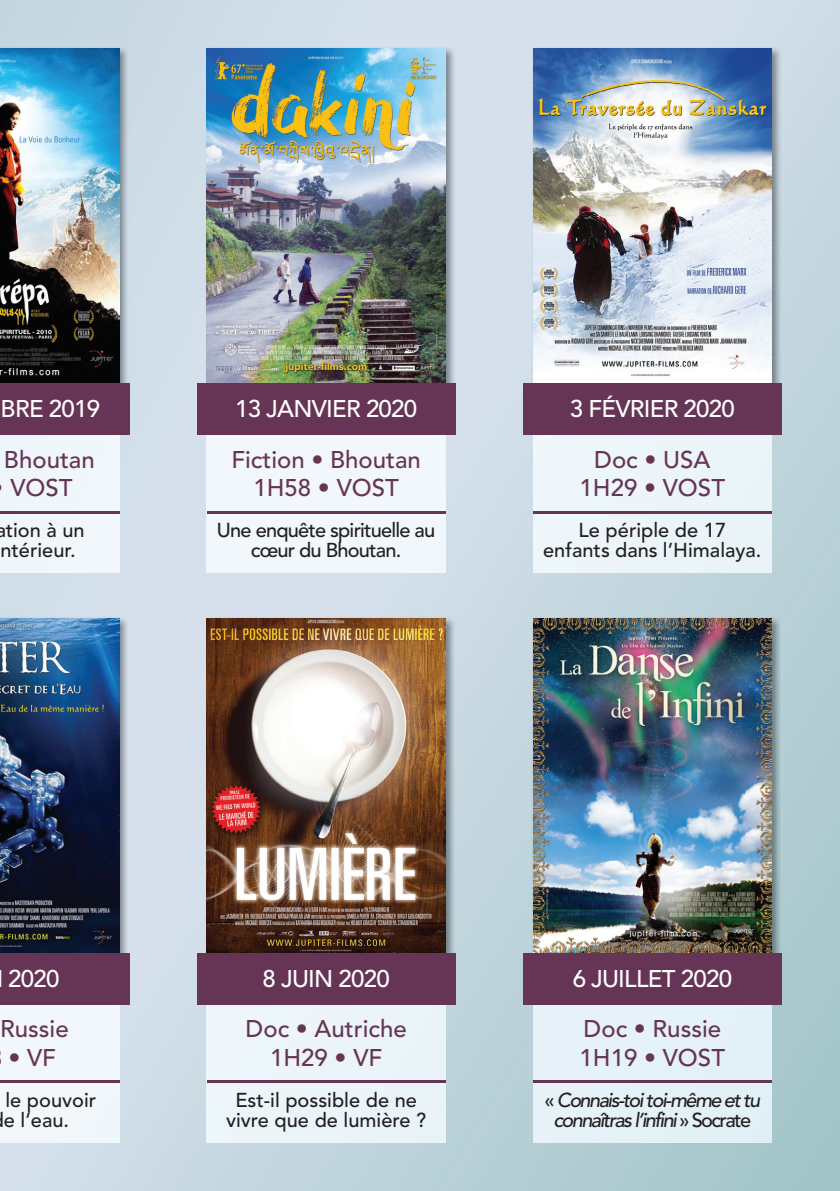
<style>
.page{position:relative;width:840px;height:1191px;background:#fff}
.page>*{position:absolute;margin:0;border:0;box-sizing:border-box;transform-origin:0 0}
.t1{font:500 24px/28.8px "Avenir LT Std";color:#663555;text-align:center}
.t2{font:500 24px "Avenir LT Std";letter-spacing:-.03em;color:#fff}
.t3{font:500 20px/20px "Avenir LT Std";color:#231f20}
.t4{font:italic 500 20px/20px "Avenir LT Std";letter-spacing:-.08em;color:#231f20;text-align:center}
.t5{font:500 20px/20px "Avenir LT Std";letter-spacing:-.04em;color:#231f20;text-align:center}
.s1{font-style:normal}
</style>
<div class="page">
<div style="left:71px;top:0;width:138px;height:1121px;background:#d3e0eb"></div>
<img style="left:420px;top:0;width:139px;height:1121px">
<img style="left:770px;top:0;width:69px;height:1121px">
<div style="left:0;top:434px;width:119px;height:139px;background:#f0f7fb"></div>
<div style="left:0;top:1004px;width:119px;height:138px;background:#f2f7fb"></div>
<div style="left:207px;top:434px;width:238px;height:139px;background:#f2f7fb"></div>
<div style="left:207px;top:1004px;width:238px;height:138px;background:#ebf4f9"></div>
<div style="left:533px;top:434px;width:238px;height:139px;background:#edf5f9"></div>
<div style="left:533px;top:1004px;width:238px;height:138px;background:#e4f1f7"></div>
<img style="left:530px;top:46px;width:251px;height:337px">
<img style="left:533px;top:48px;width:238px;height:335px">
<img style="left:530px;top:616px;width:251px;height:337px">
<img style="left:533px;top:618px;width:238px;height:335px">
<img style="left:204px;top:46px;width:251px;height:337px">
<img style="left:207px;top:48px;width:238px;height:335px">
<img style="left:204px;top:616px;width:251px;height:337px">
<img style="left:207px;top:618px;width:238px;height:335px">
<img style="left:0;top:46px;width:129px;height:337px">
<img style="left:0;top:48px;width:119px;height:335px">
<img style="left:0;top:616px;width:129px;height:337px">
<img style="left:0;top:618px;width:119px;height:335px">
<div style="left:197px;top:383px;width:258px;height:51px;background:#663555"></div>
<div style="left:197px;top:953px;width:258px;height:51px;background:#663555"></div>
<div style="left:523px;top:383px;width:258px;height:51px;background:#663555"></div>
<div style="left:523px;top:953px;width:258px;height:51px;background:#663555"></div>
<div style="left:0;top:383px;width:129px;height:51px;background:#663555"></div>
<div style="left:0;top:953px;width:129px;height:51px;background:#663555"></div>
<hr style="left:533px;top:511px;width:238px;height:2px;background:#663555">
<hr style="left:533px;top:1080px;width:238px;height:2px;background:#663555">
<hr style="left:207px;top:511px;width:238px;height:2px;background:#663555">
<hr style="left:207px;top:1080px;width:238px;height:2px;background:#663555">
<hr style="left:0;top:511px;width:119px;height:2px;background:#663555">
<hr style="left:0;top:1080px;width:119px;height:2px;background:#663555">
<p class="t2" style="left:1px;top:395px;width:101px">BRE 2019</p>
<p class="t2" style="left:235px;top:395px;width:184px">13 JANVIER 2020</p>
<p class="t2" style="left:569px;top:395px;width:166px">3 FÉVRIER 2020</p>
<p class="t1" style="left:4px;top:445px;width:92px;text-align:left">Bhoutan<br>VOST</p>
<p class="t1" style="left:231px;top:445px;width:191px">Fiction • Bhoutan<br>1H58 • VOST</p>
<p class="t1" style="left:579px;top:445px;width:147px">Doc • USA<br>1H29 • VOST</p>
<p class="t3" style="left:-5px;top:521px;width:91px">ation à un ntérieur.</p>
<p class="t5" style="left:217px;top:521px;width:220px">Une enquête spirituelle au cœur du Bhoutan.</p>
<p class="t3" style="left:543px;top:521px;width:220px;text-align:center">Le périple de 17 enfants dans l’Himalaya.</p>
<p class="t2" style="left:8px;top:964px;width:53px">2020</p>
<p class="t2" style="left:262px;top:964px;width:129px">8 JUIN 2020</p>
<p class="t2" style="left:572px;top:964px;width:161px">6 JUILLET 2020</p>
<p class="t1" style="left:0;top:1015px;width:70px">Russie</p>
<p class="t1" style="left:8px;top:1043px;width:49px">• VF</p>
<p class="t1" style="left:245px;top:1015px;width:162px">Doc • Autriche<br>1H29 • VF</p>
<p class="t1" style="left:579px;top:1015px;width:147px;text-align:left">Doc • Russie<br>1H19 • VOST</p>
<p class="t3" style="left:4px;top:1090px;width:94px">le pouvoir e l’eau.</p>
<p class="t3" style="left:226px;top:1090px;width:202px;text-align:center">Est-il possible de ne vivre que de lumière ?</p>
<p class="t4" style="left:544px;top:1090px;width:217px"><span class="s1">«</span> Connais-toi toi-même et tu connaîtras l’infini <span class="s1">» Socrate</span></p>
</div>
